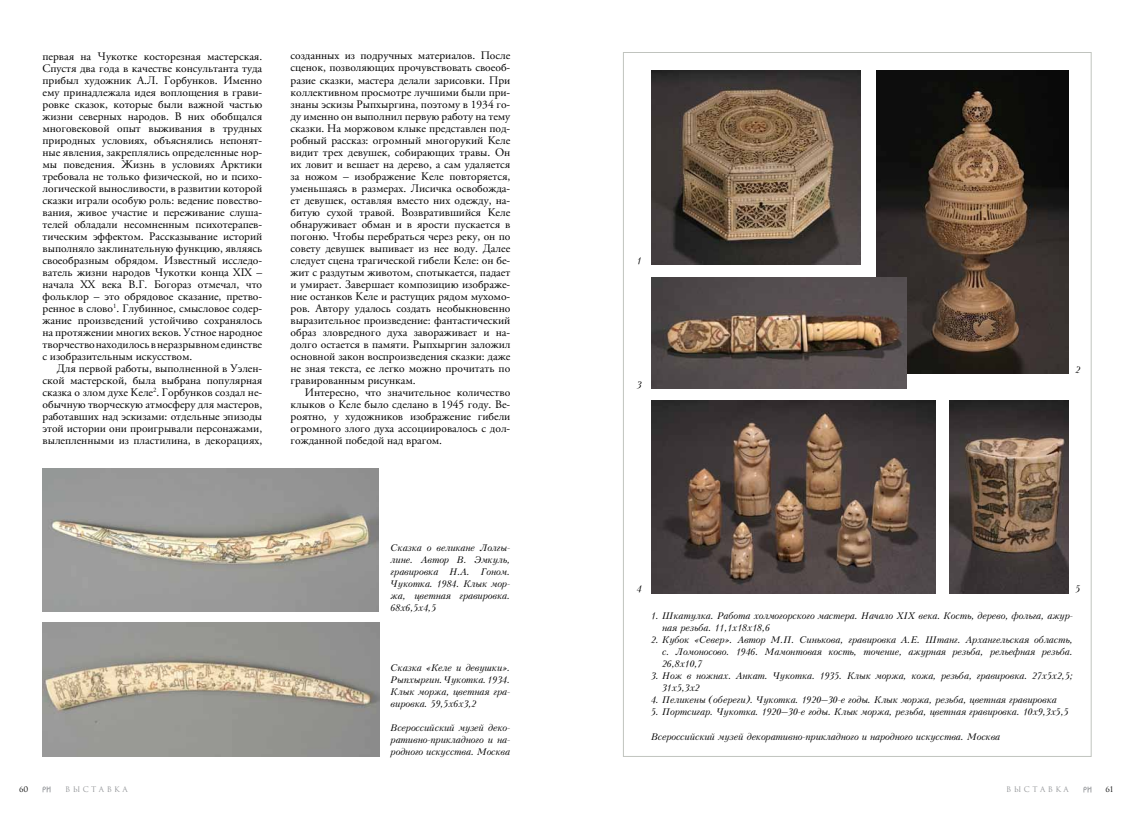
<style>
.page{position:relative;width:1134px;height:823px;background:#fff}
.page>*{position:absolute;margin:0;border:0;box-sizing:border-box;transform-origin:0 0}
.t1{font:11.5px/12px "APC Garamond";color:#000;text-align:justify}
.t2{font:italic 9px/12px "Kudryashev";letter-spacing:-.02em;color:#000;text-align:justify}
.t3{font:7.5px "Romul";letter-spacing:.33em;color:#939598}
.t4{font:7.5px "Romul";color:#000}
</style>
<div class="page">
<svg style="left:43px;top:786px;width:8px;height:5px"></svg>
<svg style="left:1083px;top:786px;width:8px;height:6px"></svg>
<img style="left:876px;top:70px;width:193px;height:303px">
<img style="left:651px;top:70px;width:209px;height:194px">
<img style="left:651px;top:400px;width:284px;height:193px">
<img style="left:949px;top:400px;width:120px;height:193px">
<img style="left:651px;top:277px;width:256px;height:111px">
<img style="left:43px;top:468px;width:336px;height:143px">
<img style="left:43px;top:622px;width:337px;height:134px">
<p class="t1" style="left:43px;top:50px;width:221px">первая на Чукотке косторезная мастерская.<br>Спустя два года в качестве консультанта туда прибыл художник А.Л. Горбунков. Именно ему принадлежала идея воплощения в грави&shy;ровке сказок, которые были важной частью жизни северных народов. В них обобщался многовековой опыт выживания в трудных природных условиях, объяснялись непонят&shy;ные явления, закреплялись определенные нор&shy;мы поведения. Жизнь в условиях Арктики требовала не только физической, но и психо&shy;логической выносливости, в развитии которой сказки играли особую роль: ведение повество&shy;вания, живое участие и переживание слуша&shy;телей обладали несомненным психотерапев&shy;тическим эффектом. Рассказывание историй выполняло заклинательную функцию, являясь своеобразным обрядом. Известный исследо&shy;ватель жизни народов Чукотки конца XIX – начала ХХ века В.Г. Богораз отмечал, что фольклор – это обрядовое сказание, претво&shy;ренное в слово<sup>1</sup>. Глубинное, смысловое содер&shy;жание произведений устойчиво сохранялось на протяжении многих веков. Устное народное творчество находилось в неразрывном единстве с изобразительным искусством.</p>
<p class="t1" style="left:43px;top:362px;width:221px;text-indent:14px">Для первой работы, выполненной в Уэлен&shy;ской мастерской, была выбрана популярная сказка о злом духе Келе<sup>2</sup>. Горбунков создал не&shy;обычную творческую атмосферу для мастеров, работавших над эскизами: отдельные эпизоды этой истории они проигрывали персонажами, вылепленными из пластилина, в декорациях,</p>
<p class="t1" style="left:291px;top:50px;width:221px">созданных из подручных материалов. После сценок, позволяющих прочувствовать своеоб&shy;разие сказки, мастера делали зарисовки. При коллективном просмотре лучшими были при&shy;знаны эскизы Рыпхыргина, поэтому в 1934 го&shy;ду именно он выполнил первую работу на тему сказки. На моржовом клыке представлен под&shy;робный рассказ: огромный многорукий Келе видит трех девушек, собирающих травы. Он их ловит и вешает на дерево, а сам удаляется за ножом – изображение Келе повторяется, уменьшаясь в размерах. Лисичка освобожда&shy;ет девушек, оставляя вместо них одежду, на&shy;битую сухой травой. Возвратившийся Келе обнаруживает обман и в ярости пускается в погоню. Чтобы перебраться через реку, он по совету девушек выпивает из нее воду. Далее следует сцена трагической гибели Келе: он бе&shy;жит с раздутым животом, спотыкается, падает и умирает. Завершает композицию изображе&shy;ние останков Келе и растущих рядом мухомо&shy;ров. Автору удалось создать необыкновенно выразительное произведение: фантастический образ зловредного духа завораживает и на&shy;долго остается в памяти. Рыпхыргин заложил основной закон воспроизведения сказки: даже не зная текста, ее легко можно прочитать по гравированным рисункам.</p>
<p class="t1" style="left:291px;top:386px;width:221px;text-indent:14px">Интересно, что значительное количество клыков о Келе было сделано в 1945 году. Ве&shy;роятно, у художников изображение гибели огромного злого духа ассоциировалось с дол&shy;гожданной победой над врагом.</p>
<p class="t2" style="left:391px;top:542px;width:121px">Сказка о великане Лолгы&shy;лине. Автор В. Эмкуль, гравировка Н.А. Гоном.<br>Чукотка. 1984. Клык мор&shy;жа, цветная гравировка.<br>68х6,5х4,5</p>
<p class="t2" style="left:391px;top:662px;width:121px">Сказка «Келе и девушки».<br>Рыпхыргин. Чукотка. 1934.<br>Клык моржа, цветная гра&shy;вировка. 59,5х6х3,2</p>
<p class="t2" style="left:391px;top:721px;width:121px">Всероссийский музей деко&shy;ративно-прикладного и на&shy;родного искусства. Москва</p>
<p class="t2" style="left:637px;top:255px;width:7px">1</p>
<p class="t2" style="left:637px;top:378px;width:7px">3</p>
<p class="t2" style="left:1075px;top:363px;width:7px">2</p>
<p class="t2" style="left:637px;top:582px;width:7px">4</p>
<p class="t2" style="left:1075px;top:582px;width:7px">5</p>
<p class="t2" style="left:662px;top:610px;width:412px;text-indent:-11px">1. Шкатулка. Работа холмогорского мастера. Начало XIX века. Кость, дерево, фольга, ажур&shy;ная резьба. 11,1х18х18,6</p>
<p class="t2" style="left:662px;top:634px;width:412px;text-indent:-11px">2. Кубок «Север». Автор М.П. Синькова, гравировка А.Е. Штанг. Архангельская область, с. Ломоносово. 1946. Мамонтовая кость, точение, ажурная резьба, рельефная резьба.<br>26,8х10,7</p>
<p class="t2" style="left:662px;top:670px;width:412px;text-indent:-11px">3. Нож в ножнах. Анкат. Чукотка. 1935. Клык моржа, кожа, резьба, гравировка. 27х5х2,5;<br>31х5,3х2</p>
<p class="t2" style="left:651px;top:694px;width:407px">4. Пеликены (обереги). Чукотка. 1920–30-е годы. Клык моржа, резьба, цветная гравировка</p>
<p class="t2" style="left:651px;top:706px;width:419px">5. Портсигар. Чукотка. 1920–30-е годы. Клык моржа, резьба, цветная гравировка. 10х9,3х5,5</p>
<p class="t2" style="left:651px;top:730px;width:351px">Всероссийский музей декоративно-прикладного и народного искусства. Москва</p>
<p class="t4" style="left:19px;top:784px;width:11px">60</p>
<p class="t3" style="left:65px;top:784px;width:64px">выставка</p>
<p class="t3" style="left:1006px;top:784px;width:64px">выставка</p>
<p class="t4" style="left:1105px;top:784px;width:10px">61</p>
</div>
